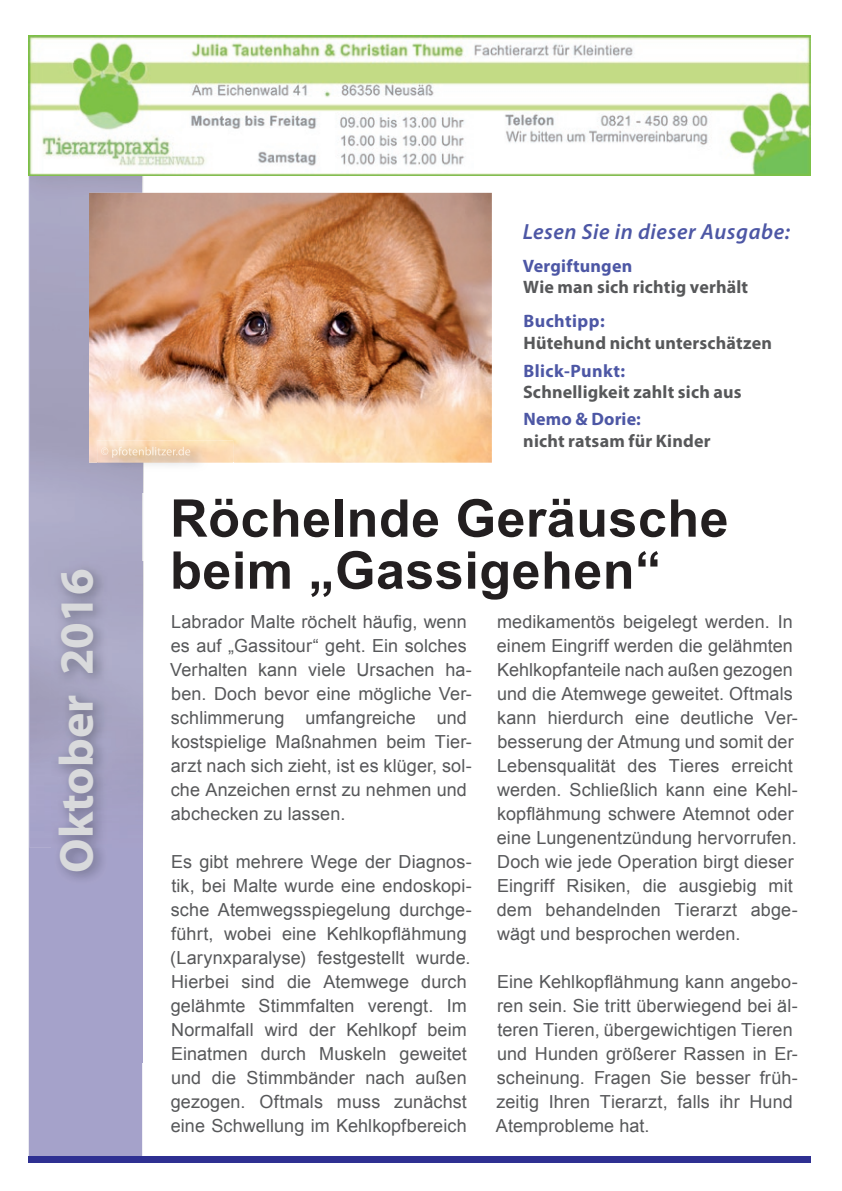
<style>
.page{position:relative;width:842px;height:1191px;background:#fff}
.page>*{position:absolute;margin:0;border:0;box-sizing:border-box;transform-origin:0 0}
.t1{font:700 52px/52px "Arial";letter-spacing:.01em;color:#231f20}
.t2{font:700 48px "Myriad Pro";color:#d9dadc}
.t3{font:italic 600 22px "Myriad Pro";letter-spacing:.025em;color:#4d57a5}
.t4{font:18px/24px "Arial";letter-spacing:.005em;color:#57585a}
.t5{font:700 18px "Myriad Pro";letter-spacing:.01em;color:#57585a}
.t6{font:700 18px "Myriad Pro";letter-spacing:.015em;color:#4d57a5}
</style>
<div class="page">
<div style="left:29px;top:176px;width:113px;height:981px;background:#a5a2ca"></div>
<div style="left:28px;top:1157px;width:783px;height:6px;background:#2e3092"></div>
<img style="left:30px;top:176px;width:112px;height:672px">
<img style="left:28px;top:36px;width:783px;height:140px">
<img style="left:51px;top:562px;width:93px;height:500px">
<img style="left:89px;top:193px;width:403px;height:270px">
<img style="left:97px;top:440px;width:136px;height:52px">
<svg style="left:142px;top:463px;width:1px;height:29px"></svg>
<img style="left:101px;top:447px;width:89px;height:11px">
<h2 class="t2" style="left:45px;top:872px;width:306px;rotate:-90deg">Oktober 2016</h2>
<p class="t3" style="left:523px;top:218px;width:269px">Lesen Sie in dieser Ausgabe:</p>
<p class="t6" style="left:523px;top:254px;width:111px">Vergiftungen</p>
<p class="t5" style="left:523px;top:275px;width:226px">Wie man sich richtig verhält</p>
<p class="t6" style="left:523px;top:309px;width:83px">Buchtipp:</p>
<p class="t5" style="left:523px;top:331px;width:250px">Hütehund nicht unterschätzen</p>
<p class="t6" style="left:523px;top:359px;width:103px">Blick-Punkt:</p>
<p class="t5" style="left:523px;top:380px;width:220px">Schnelligkeit zahlt sich aus</p>
<p class="t6" style="left:523px;top:407px;width:119px">Nemo &amp; Dorie:</p>
<p class="t5" style="left:523px;top:429px;width:189px">nicht ratsam für Kinder</p>
<h1 class="t1" style="left:170px;top:494px;width:560px">Röchelnde Geräusche beim „Gassigehen“</h1>
<p class="t4" style="left:170px;top:610px;width:303px">Labrador Malte röchelt häufig, wenn es auf „Gassitour“ geht. Ein solches Verhalten kann viele Ursachen ha&shy;ben. Doch bevor eine mögliche Ver&shy;schlimmerung umfangreiche und kostspielige Maßnahmen beim Tier&shy;arzt nach sich zieht, ist es klüger, sol&shy;che Anzeichen ernst zu nehmen und abchecken zu lassen.</p>
<p class="t4" style="left:170px;top:850px;width:303px">Es gibt mehrere Wege der Diagnos&shy;tik, bei Malte wurde eine endoskopi&shy;sche Atemwegsspiegelung durchge&shy;führt, wobei eine Kehlkopflähmung (Larynxparalyse) festgestellt wurde.<br>Hierbei sind die Atemwege durch gelähmte Stimmfalten verengt. Im Normalfall wird der Kehlkopf beim Einatmen durch Muskeln geweitet und die Stimmbänder nach außen gezogen. Oftmals muss zunächst eine Schwellung im Kehlkopfbereich</p>
<p class="t4" style="left:497px;top:610px;width:303px">medikamentös beigelegt werden. In einem Eingriff werden die gelähmten Kehlkopfanteile nach außen gezogen und die Atemwege geweitet. Oftmals kann hierdurch eine deutliche Ver&shy;besserung der Atmung und somit der Lebensqualität des Tieres erreicht werden. Schließlich kann eine Kehl&shy;kopflähmung schwere Atemnot oder eine Lungenentzündung hervorrufen.<br>Doch wie jede Operation birgt dieser Eingriff Risiken, die ausgiebig mit dem behandelnden Tierarzt abge&shy;wägt und besprochen werden.</p>
<p class="t4" style="left:496px;top:969px;width:303px">Eine Kehlkopflähmung kann angebo&shy;ren sein. Sie tritt überwiegend bei äl&shy;teren Tieren, übergewichtigen Tieren und Hunden größerer Rassen in Er&shy;scheinung. Fragen Sie besser früh&shy;zeitig Ihren Tierarzt, falls ihr Hund Atemprobleme hat.</p>
</div>
